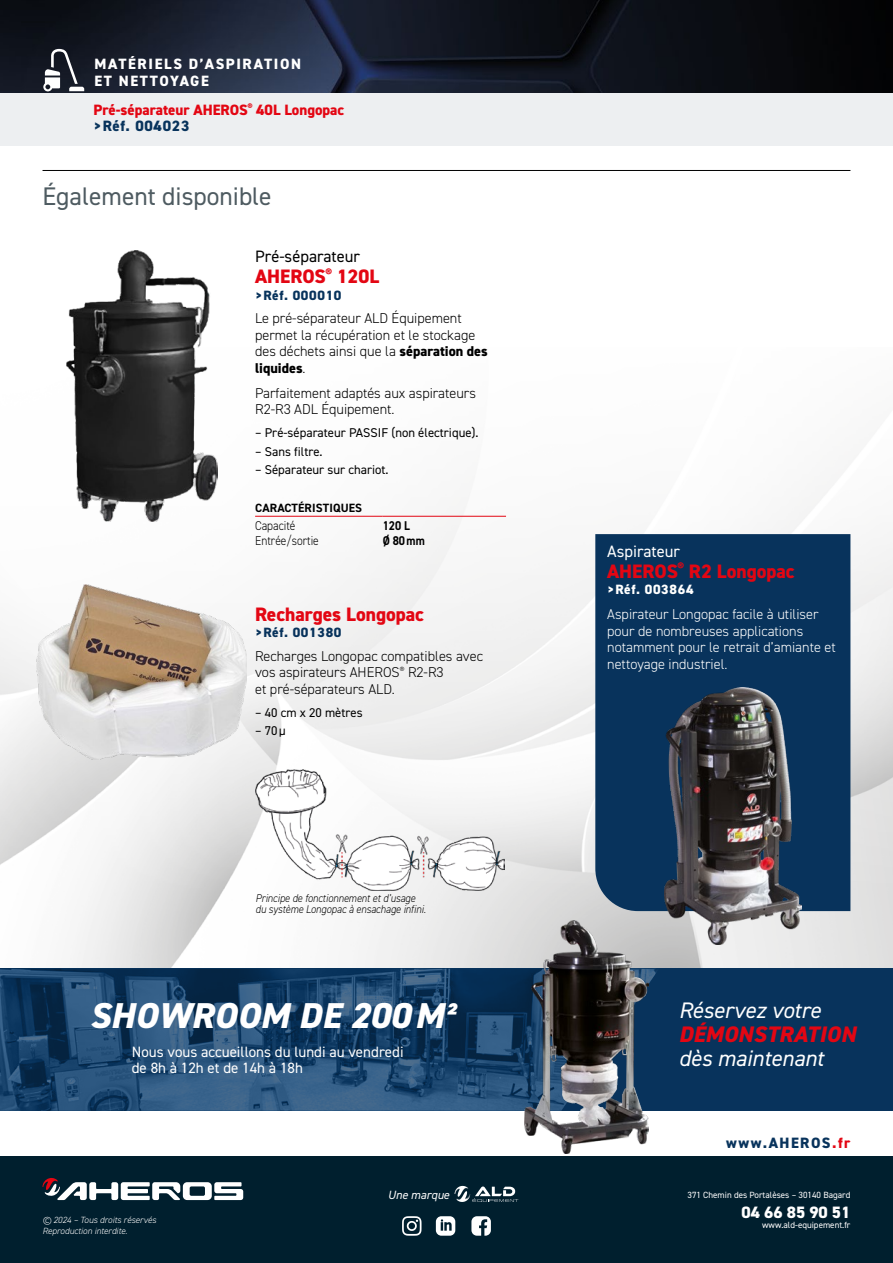
<style>
.page{position:relative;width:893px;height:1263px;background:#fff}
.page>*{position:absolute;margin:0;border:0;box-sizing:border-box;transform-origin:0 0}
.t1{font:italic 800 36px "DIN2014";letter-spacing:.01em;color:#fff}
.t2{font:25.5px "DIN2014";color:#4e5b61}
.t3{font:italic 22.5px "DIN2014";color:#fff}
.t4{font:italic 800 22.5px "DIN2014";letter-spacing:.01em;color:#e30613}
.t5{font:800 19.5px "DIN2014";color:#e30613}
.t6{font:16.5px "DIN2014";color:#000}
.t7{font:800 16.5px "DIN2014";color:#fff}
.t8{font:16.5px "DIN2014";color:#fff}
.t9{font:15px/16.5px "DIN2014";color:#fff}
.t10{font:800 15px/16.5px "DIN2014";color:#e30613}
.t11{font:800 15px/18px "DIN2014";letter-spacing:.11em;color:#fff}
.t12{font:800 15px "DIN2014";letter-spacing:.1em;color:#08335c}
.t13{font:300 14.25px/16.5px "DIN2014";color:#000}
.t14{font:300 14.25px/16.5px "DIN2014";color:#fff}
.t15{font:800 13.5px "DIN2014";letter-spacing:.05em;color:#08335c}
.t16{font:800 13.5px "DIN2014";letter-spacing:.05em;color:#fff}
.t17{font:12.75px "DIN2014";color:#000}
.t18{font:300 12.75px "DIN2014";color:#000;scale:.9 1}
.t19{font:700 12.75px "DIN2014";color:#000;scale:.9 1}
.t20{font:700 12px "DIN2014";letter-spacing:.01em;color:#000}
.t21{font:italic 12px "DIN2014";color:#fff}
.t22{font:italic 300 11.25px/11.2px "DIN2014";color:#000;scale:.9 1}
.t23{font:9px "DIN2014";color:#fff}
.t24{font:italic 300 9px/10.8px "DIN2014";color:#fff}
.s1{color:#08335c}
.s2{font-weight:800}
.s3{color:#e30613}
</style>
<div class="page">
<div style="left:0;top:1157px;width:893px;height:106px;background:#001f2e"></div>
<svg style="left:43px;top:1178px;width:200px;height:22px"></svg>
<svg style="left:455px;top:1186px;width:63px;height:16px"></svg>
<svg style="left:402px;top:1216px;width:19px;height:20px"></svg>
<svg style="left:436px;top:1216px;width:19px;height:20px"></svg>
<svg style="left:471px;top:1216px;width:20px;height:20px"></svg>
<img style="left:0;top:0;width:893px;height:94px">
<div style="left:0;top:94px;width:893px;height:52px;background:#edeff1"></div>
<svg style="left:43px;top:49px;width:41px;height:42px"></svg>
<img style="left:0;top:362px;width:893px;height:607px">
<div style="left:0;top:969px;width:893px;height:142px;background:#08335c"></div>
<img style="left:0;top:969px;width:656px;height:142px">
<hr style="left:43px;top:170px;width:807px;height:1px;background:#000">
<div style="left:595px;top:534px;width:255px;height:377px;background:#08335c"></div>
<img style="left:664px;top:688px;width:137px;height:257px">
<img style="left:524px;top:921px;width:125px;height:232px">
<img style="left:37px;top:584px;width:210px;height:176px">
<img style="left:255px;top:769px;width:250px;height:122px">
<img style="left:67px;top:251px;width:150px;height:271px">
<hr style="left:255px;top:516px;width:128px;height:1px;background:#e30613">
<hr style="left:383px;top:516px;width:123px;height:1px;background:#e30613">
<p class="t11" style="left:94px;top:54px;width:208px">MATÉRIELS D’ASPIRATION<br>ET NETTOYAGE</p>
<p class="t10" style="left:94px;top:101px;width:252px">Pré-séparateur AHEROS<sup>®</sup> 40L Longopac <span class="s1">&gt;Réf. 004023</span></p>
<h2 class="t2" style="left:43px;top:180px;width:231px">Également disponible</h2>
<p class="t6" style="left:255px;top:246px;width:106px">Pré-séparateur</p>
<h3 class="t5" style="left:255px;top:263px;width:126px">AHEROS<sup>®</sup> 120L</h3>
<p class="t15" style="left:255px;top:286px;width:88px">&gt;Réf. 000010</p>
<p class="t13" style="left:255px;top:310px;width:234px">Le pré-séparateur ALD Équipement permet la récupération et le stockage des déchets ainsi que la <span class="s2">séparation des liquides</span>.</p>
<p class="t13" style="left:255px;top:385px;width:222px">Parfaitement adaptés aux aspirateurs<br>R2-R3 ADL Équipement.</p>
<p class="t17" style="left:255px;top:425px;width:225px">– Pré-séparateur PASSIF (non électrique).</p>
<p class="t17" style="left:255px;top:443px;width:69px">– Sans filtre.</p>
<p class="t17" style="left:255px;top:462px;width:135px">– Séparateur sur chariot.</p>
<p class="t20" style="left:255px;top:500px;width:108px">CARACTÉRISTIQUES</p>
<p class="t18" style="left:255px;top:517px;width:46px">Capacité</p>
<p class="t19" style="left:383px;top:517px;width:32px">120 L</p>
<p class="t18" style="left:255px;top:533px;width:72px">Entrée/sortie</p>
<p class="t19" style="left:383px;top:532px;width:48px">Ø 80mm</p>
<h3 class="t5" style="left:255px;top:601px;width:170px">Recharges Longopac</h3>
<p class="t15" style="left:255px;top:623px;width:88px">&gt;Réf. 001380</p>
<p class="t13" style="left:255px;top:648px;width:229px">Recharges Longopac compatibles avec vos aspirateurs AHEROS<sup>®</sup> R2-R3<br>et pré-séparateurs ALD.</p>
<p class="t17" style="left:255px;top:704px;width:109px">– 40 cm x 20 mètres</p>
<p class="t17" style="left:255px;top:723px;width:32px">– 70µ</p>
<p class="t22" style="left:255px;top:893px;width:191px">Principe de fonctionnement et d’usage du système Longopac à ensachage infini.</p>
<h1 class="t1" style="left:89px;top:992px;width:366px">SHOWROOM DE 200M²</h1>
<p class="t9" style="left:132px;top:1043px;width:273px">Nous vous accueillons du lundi au vendredi de 8h à 12h et de 14h à 18h</p>
<p class="t24" style="left:43px;top:1215px;width:115px">© 2024 – Tous droits réservés<br>Reproduction interdite.</p>
<p class="t21" style="left:388px;top:1187px;width:63px">Une marque</p>
<p class="t8" style="left:607px;top:541px;width:74px">Aspirateur</p>
<h3 class="t5" style="left:607px;top:558px;width:189px">AHEROS<sup>®</sup> R2 Longopac</h3>
<p class="t16" style="left:607px;top:581px;width:88px">&gt;Réf. 003864</p>
<p class="t14" style="left:607px;top:606px;width:230px">Aspirateur Longopac facile à utiliser pour de nombreuses applications notamment pour le retrait d’amiante et nettoyage industriel.</p>
<h3 class="t3" style="left:679px;top:996px;width:144px">Réservez votre</h3>
<h3 class="t4" style="left:679px;top:1019px;width:178px">DÉMONSTRATION</h3>
<h3 class="t3" style="left:679px;top:1044px;width:147px">dès maintenant</h3>
<p class="t12" style="left:726px;top:1132px;width:126px">www.AHEROS<span class="s3">.fr</span></p>
<p class="t23" style="left:687px;top:1189px;width:164px">371 Chemin des Portalèses – 30140 Bagard</p>
<p class="t7" style="left:741px;top:1201px;width:110px">04 66 85 90 51</p>
<p class="t23" style="left:762px;top:1219px;width:90px">www.ald-equipement.fr</p>
</div>
